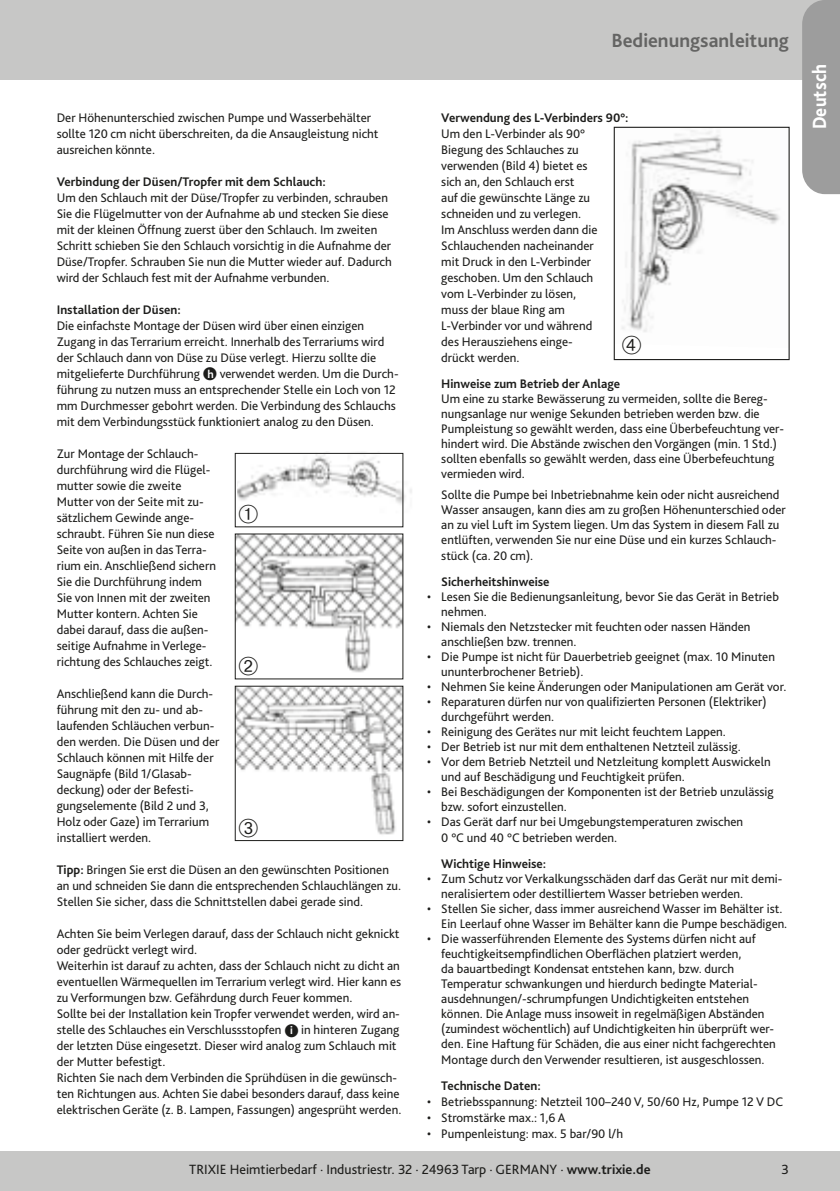
<style>
.page{position:relative;width:840px;height:1191px;background:#fff}
.page>*{position:absolute;margin:0;border:0;box-sizing:border-box;transform-origin:0 0}
.t1{font:700 20px "Bliss Pro";color:#646463}
.t2{font:800 20px "Bliss Pro";letter-spacing:.01em;color:#fff;scale:.89 1}
.t3{font:14px "Bliss Pro";color:#1d1d1b}
.t4{font:13px/16px "Bliss Pro";color:#1d1d1b}
.t5{font:700 13px "Bliss Pro";color:#1d1d1b}
.s1{font-weight:700;font-size:11.6px;color:#fff}
.s2{font-weight:700}
</style>
<div class="page">
<div style="left:0;top:0;width:839px;height:79px;background:#c7c7c6"></div>
<div style="left:0;top:1151px;width:839px;height:40px;background:#c7c7c6"></div>
<svg style="left:801px;top:0;width:38px;height:194px;background:#a1a1a1"></svg>
<img style="left:238px;top:452px;width:174px;height:73px">
<img style="left:237px;top:535px;width:164px;height:138px">
<div style="left:235px;top:453px;width:168px;height:74px;border:1px solid #1d1d1b"></div>
<img style="left:237px;top:688px;width:164px;height:147px">
<div style="left:235px;top:686px;width:168px;height:155px;border:1px solid #1d1d1b"></div>
<img style="left:621px;top:130px;width:159px;height:202px">
<div style="left:613px;top:127px;width:176px;height:233px;border:1px solid #1d1d1b"></div>
<svg style="left:239px;top:504px;width:18px;height:19px"></svg>
<svg style="left:239px;top:656px;width:18px;height:17px"></svg>
<svg style="left:239px;top:818px;width:18px;height:17px"></svg>
<p class="t4" style="left:57px;top:109px;width:323px">Der Höhenunterschied zwischen Pumpe und Wasserbehälter sollte 120 cm nicht überschreiten, da die Ansaugleistung nicht ausreichen könnte.</p>
<p class="t5" style="left:57px;top:173px;width:270px">Verbindung der Düsen/Tropfer mit dem Schlauch:</p>
<p class="t4" style="left:57px;top:189px;width:336px">Um den Schlauch mit der Düse/Tropfer zu verbinden, schrauben Sie die Flügelmutter von der Aufnahme ab und stecken Sie diese mit der kleinen Öffnung zuerst über den Schlauch. Im zweiten Schritt schieben Sie den Schlauch vorsichtig in die Aufnahme der Düse/Tropfer. Schrauben Sie nun die Mutter wieder auf. Dadurch wird der Schlauch fest mit der Aufnahme verbunden.</p>
<p class="t5" style="left:57px;top:301px;width:125px">Installation der Düsen:</p>
<p class="t4" style="left:57px;top:317px;width:343px">Die einfachste Montage der Düsen wird über einen einzigen Zugang in das Terrarium erreicht. Innerhalb des Terrariums wird der Schlauch dann von Düse zu Düse verlegt. Hierzu sollte die mitgelieferte Durchführung ●<span class="s1">h</span> verwendet werden. Um die Durch&shy;führung zu nutzen muss an entsprechender Stelle ein Loch von 12 mm Durchmesser gebohrt werden. Die Verbindung des Schlauchs mit dem Verbindungsstück funktioniert analog zu den Düsen.</p>
<p class="t4" style="left:57px;top:445px;width:161px">Zur Montage der Schlauch&shy;durchführung wird die Flügel&shy;mutter sowie die zweite<br>Mutter von der Seite mit zu&shy;sätzlichem Gewinde ange&shy;schraubt. Führen Sie nun diese<br>Seite von außen in das Terra&shy;rium ein. Anschließend sichern<br>Sie die Durchführung indem<br>Sie von Innen mit der zweiten<br>Mutter kontern. Achten Sie dabei darauf, dass die außen&shy;seitige Aufnahme in Verlege&shy;richtung des Schlauches zeigt.</p>
<p class="t4" style="left:57px;top:685px;width:164px">Anschließend kann die Durch&shy;führung mit den zu- und ab&shy;laufenden Schläuchen verbun&shy;den werden. Die Düsen und der<br>Schlauch können mit Hilfe der<br>Saugnäpfe (Bild 1/Glasab&shy;deckung) oder der Befesti&shy;gungselemente (Bild 2 und 3,<br>Holz oder Gaze) im Terrarium installiert werden.</p>
<p class="t4" style="left:57px;top:861px;width:346px"><span class="s2">Tipp:</span> Bringen Sie erst die Düsen an den gewünschten Positionen an und schneiden Sie dann die entsprechenden Schlauchlängen zu.<br>Stellen Sie sicher, dass die Schnittstellen dabei gerade sind.</p>
<p class="t4" style="left:57px;top:925px;width:346px">Achten Sie beim Verlegen darauf, dass der Schlauch nicht geknickt oder gedrückt verlegt wird.<br>Weiterhin ist darauf zu achten, dass der Schlauch nicht zu dicht an eventuellen Wärmequellen im Terrarium verlegt wird. Hier kann es zu Verformungen bzw. Gefährdung durch Feuer kommen.<br>Sollte bei der Installation kein Tropfer verwendet werden, wird an&shy;stelle des Schlauches ein Verschlussstopfen ●<span class="s1">i</span> in hinteren Zugang der letzten Düse eingesetzt. Dieser wird analog zum Schlauch mit der Mutter befestigt.<br>Richten Sie nach dem Verbinden die Sprühdüsen in die gewünsch&shy;ten Richtungen aus. Achten Sie dabei besonders darauf, dass keine elektrischen Geräte (z. B. Lampen, Fassungen) angesprüht werden.</p>
<h1 class="t1" style="left:611px;top:28px;width:179px">Bedienungsanleitung</h1>
<p class="t5" style="left:441px;top:109px;width:189px">Verwendung des L-Verbinders 90°:</p>
<p class="t4" style="left:441px;top:125px;width:158px">Um den L-Verbinder als 90°<br>Biegung des Schlauches zu verwenden (Bild 4) bietet es sich an, den Schlauch erst<br>auf die gewünschte Länge zu schneiden und zu verlegen.<br>Im Anschluss werden dann die<br>Schlauchenden nacheinander mit Druck in den L-Verbinder geschoben. Um den Schlauch vom L-Verbinder zu lösen, muss der blaue Ring am<br>L-Verbinder vor und während des Herausziehens einge&shy;drückt werden.</p>
<p class="t5" style="left:441px;top:376px;width:180px">Hinweise zum Betrieb der Anlage</p>
<p class="t4" style="left:441px;top:391px;width:344px;line-height:15px">Um eine zu starke Bewässerung zu vermeiden, sollte die Bereg&shy;nungsanlage nur wenige Sekunden betrieben werden bzw. die Pumpleistung so gewählt werden, dass eine Überbefeuchtung ver&shy;hindert wird. Die Abstände zwischen den Vorgängen (min. 1 Std.) sollten ebenfalls so gewählt werden, dass eine Überbefeuchtung vermieden wird.</p>
<p class="t4" style="left:441px;top:487px;width:346px;line-height:15.2px">Sollte die Pumpe bei Inbetriebnahme kein oder nicht ausreichend Wasser ansaugen, kann dies am zu großen Höhenunterschied oder an zu viel Luft im System liegen. Um das System in diesem Fall zu entlüften, verwenden Sie nur eine Düse und ein kurzes Schlauch&shy;stück (ca. 20 cm).</p>
<p class="t5" style="left:441px;top:573px;width:110px">Sicherheitshinweise</p>
<p class="t4" style="left:441px;top:589px;width:339px;line-height:15px;text-indent:-14px">• Lesen Sie die Bedienungsanleitung, bevor Sie das Gerät in Betrieb nehmen.</p>
<p class="t4" style="left:441px;top:619px;width:310px;line-height:15px;text-indent:-14px">• Niemals den Netzstecker mit feuchten oder nassen Händen anschließen bzw. trennen.</p>
<p class="t4" style="left:441px;top:649px;width:335px;line-height:15px;text-indent:-14px">• Die Pumpe ist nicht für Dauerbetrieb geeignet (max. 10 Minuten ununterbrochener Betrieb).</p>
<p class="t4" style="left:427px;top:678px;width:361px">• Nehmen Sie keine Änderungen oder Manipulationen am Gerät vor.</p>
<p class="t4" style="left:441px;top:694px;width:326px;line-height:15px;text-indent:-14px">• Reparaturen dürfen nur von qualifizierten Personen (Elektriker) durchgeführt werden.</p>
<p class="t4" style="left:427px;top:723px;width:300px">• Reinigung des Gerätes nur mit leicht feuchtem Lappen.</p>
<p class="t4" style="left:427px;top:738px;width:315px">• Der Betrieb ist nur mit dem enthaltenen Netzteil zulässig.</p>
<p class="t4" style="left:441px;top:754px;width:331px;line-height:15px;text-indent:-14px">• Vor dem Betrieb Netzteil und Netzleitung komplett Auswickeln und auf Beschädigung und Feuchtigkeit prüfen.</p>
<p class="t4" style="left:441px;top:784px;width:334px;line-height:15px;text-indent:-14px">• Bei Beschädigungen der Komponenten ist der Betrieb unzulässig bzw. sofort einzustellen.</p>
<p class="t4" style="left:441px;top:813px;width:303px;text-indent:-14px">• Das Gerät darf nur bei Umgebungstemperaturen zwischen<br>0 °C und 40 °C betrieben werden.</p>
<p class="t5" style="left:441px;top:855px;width:106px">Wichtige Hinweise:</p>
<p class="t4" style="left:441px;top:871px;width:342px;line-height:15px;text-indent:-14px">• Zum Schutz vor Verkalkungsschäden darf das Gerät nur mit demi&shy;neralisiertem oder destilliertem Wasser betrieben werden.</p>
<p class="t4" style="left:441px;top:901px;width:347px;line-height:15px;text-indent:-14px">• Stellen Sie sicher, dass immer ausreichend Wasser im Behälter ist.<br>Ein Leerlauf ohne Wasser im Behälter kann die Pumpe beschädigen.</p>
<p class="t4" style="left:441px;top:931px;width:336px;line-height:15.2px;text-indent:-14px">• Die wasserführenden Elemente des Systems dürfen nicht auf feuchtigkeitsempfindlichen Oberflächen platziert werden,<br>da bauartbedingt Kondensat entstehen kann, bzw. durch Temperatur schwankungen und hierdurch bedingte Material&shy;ausdehnungen/-schrumpfungen Undichtigkeiten entstehen können. Die Anlage muss insoweit in regelmäßigen Abständen (zumindest wöchentlich) auf Undichtigkeiten hin überprüft wer&shy;den. Eine Haftung für Schäden, die aus einer nicht fachgerechten Montage durch den Verwender resultieren, ist ausgeschlossen.</p>
<p class="t5" style="left:441px;top:1077px;width:101px">Technische Daten:</p>
<p class="t4" style="left:427px;top:1093px;width:357px">• Betriebsspannung: Netzteil 100–240 V, 50/60 Hz, Pumpe 12 V DC</p>
<p class="t4" style="left:427px;top:1109px;width:140px">• Stromstärke max.: 1,6 A</p>
<p class="t4" style="left:427px;top:1125px;width:197px">• Pumpenleistung: max. 5 bar/90 l/h</p>
<p class="t3" style="left:189px;top:1160px;width:462px">TRIXIE Heimtierbedarf · Industriestr. 32 · 24963 Tarp · GERMANY · <span class="s2">www.trixie.de</span></p>
<p class="t3" style="left:781px;top:1160px;width:9px">3</p>
<h1 class="t2" style="left:806px;top:129px;width:75px;rotate:-90deg">Deutsch</h1>
</div>
